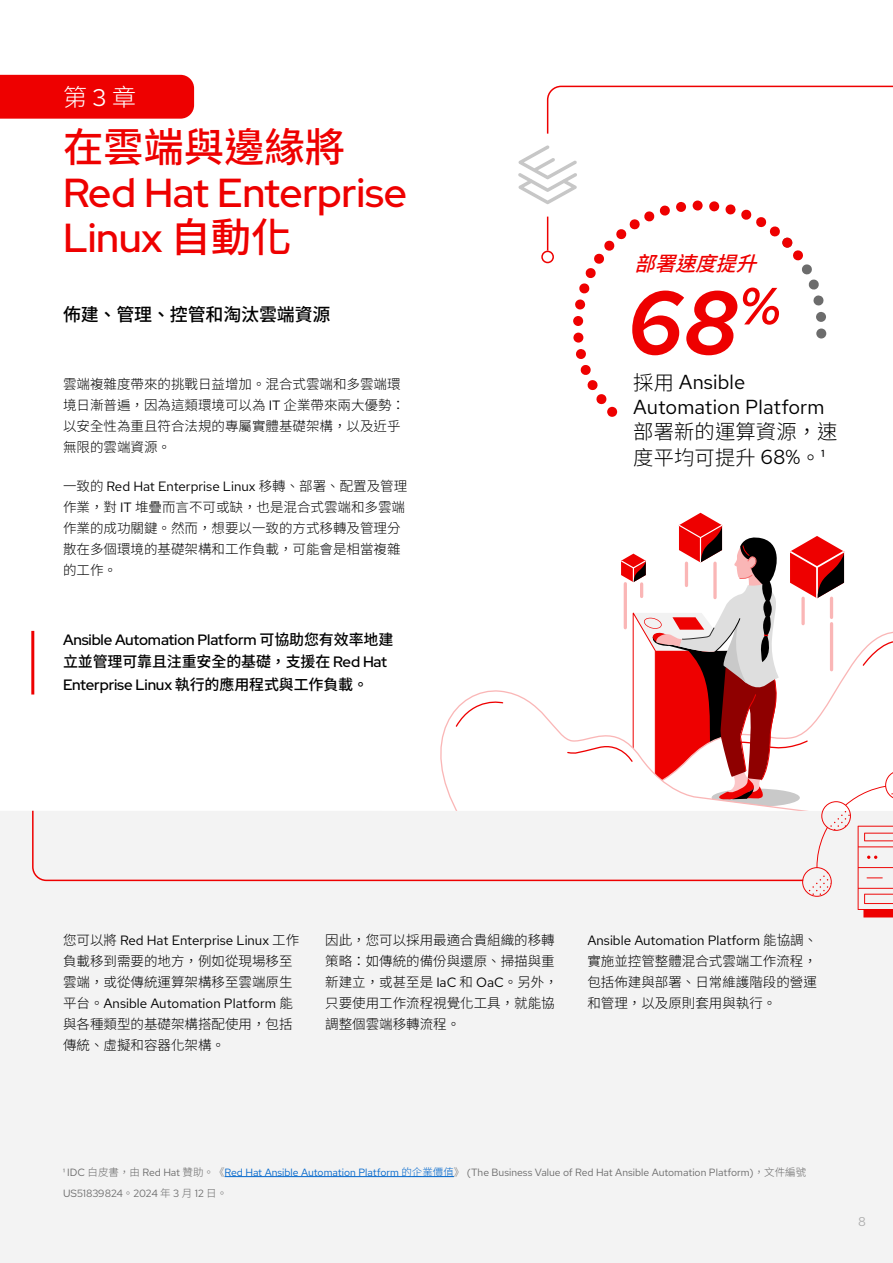
<style>
.page{position:relative;width:893px;height:1263px;background:#fff}
.page>*{position:absolute;margin:0;border:0;box-sizing:border-box;transform-origin:0 0}
.t1{font:italic 700 89.7px "Red Hat Display";color:#e00}
.Chatper_Titles{font:500 40.5px/45px "Red Hat Display";letter-spacing:-.005em;color:#e00}
.Chapter_Numbers{font:300 24px "Noto Sans TC";color:#fff}
.t2{font:20.25px/25.2px "Red Hat Text";letter-spacing:.005em;color:#000}
.t3{font:italic 500 20.25px "Noto Sans TC";color:#e00}
.t4{font:500 18px "Noto Sans TC";letter-spacing:-.01em;color:#000}
.t5{font:500 15px/22.5px "Red Hat Display";letter-spacing:-.01em;color:#000}
.Main_-_Body_copy{font:300 13.5px/21px "Noto Sans TC";color:#000}
.t6{font:12.75px "Red Hat Text";color:#aaa}
.t7{font:10.5px/21px "Red Hat Text";color:#6b6b6b}
.s1{font-family:"Red Hat Text";font-weight:400}
.s2{font-family:"Noto Sans TC"}
.s3{font-family:"Noto Sans TC";font-weight:300}
.s4{color:#06c}
.s5{font-family:"Noto Sans TC";font-weight:300;color:#06c}
</style>
<div class="page">
<svg style="left:440px;top:690px;width:126px;height:119px"></svg>
<svg style="left:455px;top:696px;width:49px;height:32px"></svg>
<div style="left:0;top:811px;width:893px;height:452px;background:#f3f3f3"></div>
<svg style="left:566px;top:513px;width:327px;height:404px"></svg>
<div style="left:0;top:75px;width:194px;height:44px;background:#e00"></div>
<svg style="left:31px;top:809px;width:774px;height:73px"></svg>
<svg style="left:546px;top:85px;width:347px;height:49px"></svg>
<hr style="left:31px;top:631px;width:3px;height:63px;background:#e00">
<svg style="left:816px;top:312px;width:10px;height:10px"></svg>
<svg style="left:816px;top:328px;width:10px;height:11px"></svg>
<svg style="left:709px;top:201px;width:10px;height:11px"></svg>
<svg style="left:693px;top:200px;width:10px;height:11px"></svg>
<svg style="left:676px;top:202px;width:10px;height:10px"></svg>
<svg style="left:573px;top:316px;width:10px;height:10px"></svg>
<svg style="left:573px;top:332px;width:11px;height:11px"></svg>
<svg style="left:576px;top:349px;width:10px;height:10px"></svg>
<svg style="left:580px;top:365px;width:37px;height:52px"></svg>
<svg style="left:725px;top:204px;width:99px;height:102px"></svg>
<hr style="left:225px;top:1176px;width:229px;height:1px;background:#06c">
<svg style="left:518px;top:145px;width:152px;height:165px"></svg>
<p class="Chapter_Numbers" style="left:63px;top:83px;width:75px">第 <span class="s1">3</span> 章</p>
<p class="Chatper_Titles" style="left:63px;top:125px;width:346px"><span class="s2">在雲端與邊緣將<br></span>Red Hat Enterprise<br>Linux <span class="s2">自動化</span></p>
<p class="t4" style="left:63px;top:304px;width:269px">佈建、管理、控管和淘汰雲端資源</p>
<p class="Main_-_Body_copy" style="left:63px;top:374px;width:344px">雲端複雜度帶來的挑戰日益增加。混合式雲端和多雲端環境日漸普遍，因為這類環境可以為 <span class="s1">IT</span> 企業帶來兩大優勢：以安全性為重且符合法規的專屬實體基礎架構，以及近乎無限的雲端資源。</p>
<p class="Main_-_Body_copy" style="left:63px;top:476px;width:346px">一致的 <span class="s1">Red Hat Enterprise Linux</span> 移轉、部署、配置及管理作業，對 <span class="s1">IT</span> 堆疊而言不可或缺，也是混合式雲端和多雲端作業的成功關鍵。然而，想要以一致的方式移轉及管理分散在多個環境的基礎架構和工作負載，可能會是相當複雜的工作。</p>
<p class="t5" style="left:63px;top:628px;width:332px">Ansible Automation Platform <span class="s2">可協助您有效率地建立並管理可靠且注重安全的基礎，支援在</span> Red Hat<br>Enterprise Linux <span class="s2">執行的應用程式與工作負載。</span></p>
<p class="t3" style="left:634px;top:253px;width:139px">部署速度提升</p>
<p class="t1" style="left:627px;top:264px;width:155px">68<sup>%</sup></p>
<p class="t2" style="left:633px;top:369px;width:206px"><span class="s3">採用</span> Ansible<br>Automation Platform<span class="s3">部署新的運算資源，速度平均可提升</span> 68%<span class="s3">。</span>¹</p>
<p class="Main_-_Body_copy" style="left:63px;top:929px;width:238px">您可以將 <span class="s1">Red Hat Enterprise Linux</span> 工作負載移到需要的地方，例如從現場移至雲端，或從傳統運算架構移至雲端原生平台。<span class="s1">Ansible Automation Platform</span> 能與各種類型的基礎架構搭配使用，包括傳統、虛擬和容器化架構。</p>
<p class="Main_-_Body_copy" style="left:325px;top:929px;width:234px">因此，您可以採用最適合貴組織的移轉策略：如傳統的備份與還原、掃描與重新建立，或甚至是 <span class="s1">IaC</span> 和 <span class="s1">OaC</span>。另外，只要使用工作流程視覺化工具，就能協調整個雲端移轉流程。</p>
<p class="Main_-_Body_copy" style="left:587px;top:929px;width:231px;text-align:justify"><span class="s1">Ansible Automation Platform</span> 能協調、實施並控管整體混合式雲端工作流程，包括佈建與部署、日常維護階段的營運和管理，以及原則套用與執行。</p>
<p class="t7" style="left:63px;top:1161px;width:745px">¹ IDC <span class="s3">白皮書，由</span> Red Hat <span class="s3">贊助。《</span><span class="s4">Red Hat Ansible Automation Platform</span> <span class="s5">的企業價值</span><span class="s3">》</span> (The Business Value of Red Hat Ansible Automation Platform)<span class="s3">，文件編號<br></span>US51839824<span class="s3">。</span>2024 <span class="s3">年</span> 3 <span class="s3">月</span> 12 <span class="s3">日。</span></p>
<p class="t6" style="left:858px;top:1213px;width:9px">8</p>
</div>
